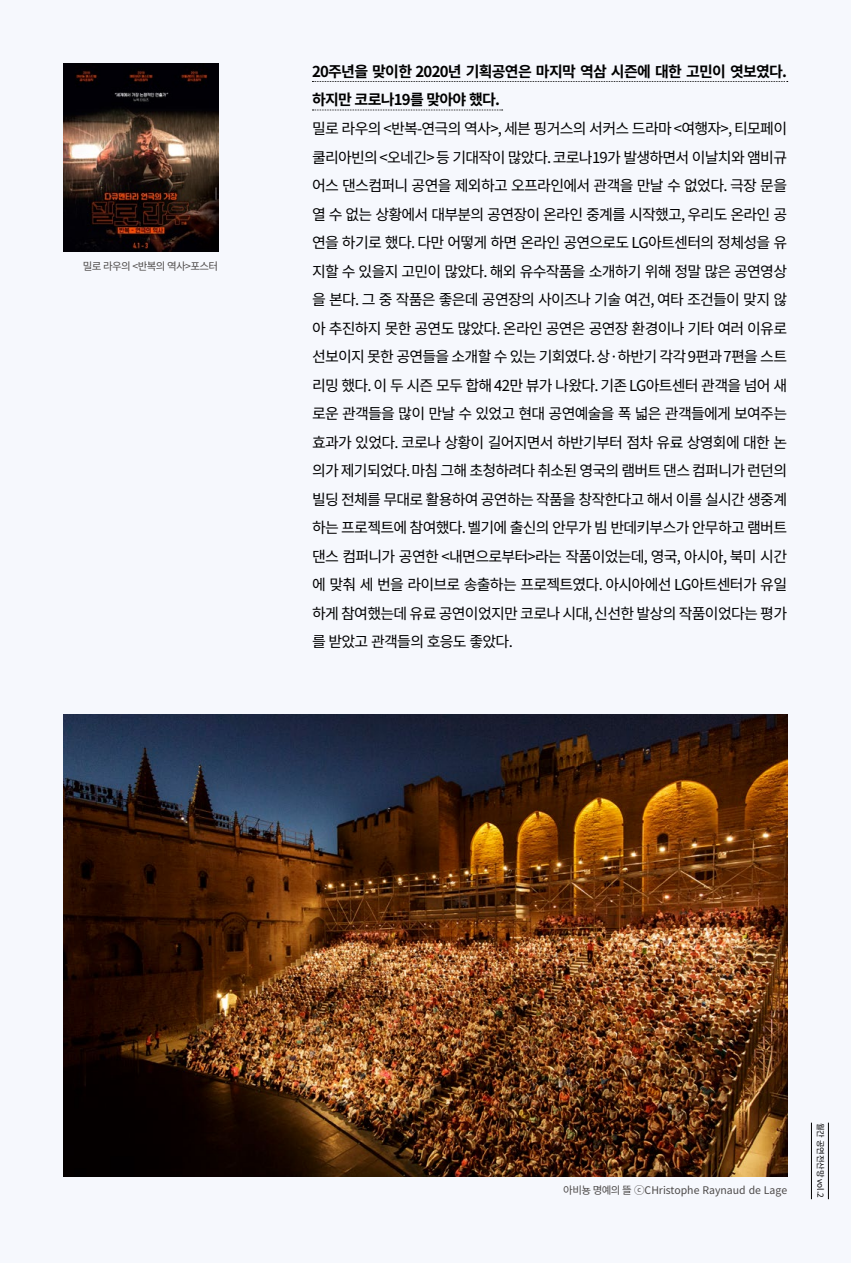
<style>
.page{position:relative;width:851px;height:1263px;background:#fff}
.page>*{position:absolute;margin:0;border:0;box-sizing:border-box;transform-origin:0 0}
.t1{font:15px/28.5px "Noto Sans CJ Kkr";letter-spacing:-.05em;color:#000;text-align:justify}
.t2{font:700 15px/28.5px "Noto Sans CJ Kkr";letter-spacing:-.05em;color:#000}
.t3{font:10.5px "Noto Sans CJ Kkr";letter-spacing:-.005em;color:#4c4948}
.t4{font:10.5px "Noto Sans CJ Kkr";letter-spacing:-.06em;color:#4c4948}
.t5{font:8.25px "Noto Sans CJ Kkr";letter-spacing:-.025em;color:#000}
</style>
<div class="page">
<div style="left:0;top:0;width:850px;height:1263px;background:#f6f8fd"></div>
<svg style="left:312px;top:81px;width:475px;height:1px"></svg>
<svg style="left:312px;top:110px;width:190px;height:1px"></svg>
<img style="left:64px;top:714px;width:723px;height:462px">
<img style="left:64px;top:64px;width:154px;height:188px">
<hr style="left:828px;top:1123px;width:1px;height:76px;background:#000">
<hr style="left:811px;top:1123px;width:1px;height:76px;background:#000">
<p class="t4" style="left:83px;top:260px;width:137px">밀로 라우의 &lt;반복의 역사&gt;포스터</p>
<p class="t2" style="left:312px;top:58px;width:476px">20주년을 맞이한 2020년 기획공연은 마지막 역삼 시즌에 대한 고민이 엿보였다. 하지만 코로나19를 맞아야 했다.</p>
<p class="t1" style="left:312px;top:115px;width:476px">밀로 라우의 &lt;반복-연극의 역사&gt;, 세븐 핑거스의 서커스 드라마 &lt;여행자&gt;, 티모페이 쿨리아빈의 &lt;오네긴&gt; 등 기대작이 많았다. 코로나19가 발생하면서 이날치와 앰비규 어스 댄스컴퍼니 공연을 제외하고 오프라인에서 관객을 만날 수 없었다. 극장 문을 열 수 없는 상황에서 대부분의 공연장이 온라인 중계를 시작했고, 우리도 온라인 공 연을 하기로 했다. 다만 어떻게 하면 온라인 공연으로도 LG아트센터의 정체성을 유 지할 수 있을지 고민이 많았다. 해외 유수작품을 소개하기 위해 정말 많은 공연영상 을 본다. 그 중 작품은 좋은데 공연장의 사이즈나 기술 여건, 여타 조건들이 맞지 않 아 추진하지 못한 공연도 많았다. 온라인 공연은 공연장 환경이나 기타 여러 이유로 선보이지 못한 공연들을 소개할 수 있는 기회였다. 상·하반기 각각 9편과 7편을 스트 리밍 했다. 이 두 시즌 모두 합해 42만 뷰가 나왔다. 기존 LG아트센터 관객을 넘어 새 로운 관객들을 많이 만날 수 있었고 현대 공연예술을 폭 넓은 관객들에게 보여주는 효과가 있었다. 코로나 상황이 길어지면서 하반기부터 점차 유료 상영회에 대한 논 의가 제기되었다. 마침 그해 초청하려다 취소된 영국의 램버트 댄스 컴퍼니가 런던의 빌딩 전체를 무대로 활용하여 공연하는 작품을 창작한다고 해서 이를 실시간 생중계 하는 프로젝트에 참여했다. 벨기에 출신의 안무가 빔 반데키부스가 안무하고 램버트 댄스 컴퍼니가 공연한 &lt;내면으로부터&gt;라는 작품이었는데, 영국, 아시아, 북미 시간 에 맞춰 세 번을 라이브로 송출하는 프로젝트였다. 아시아에선 LG아트센터가 유일 하게 참여했는데 유료 공연이었지만 코로나 시대, 신선한 발상의 작품이었다는 평가 를 받았고 관객들의 호응도 좋았다.</p>
<p class="t3" style="left:563px;top:1184px;width:225px">아비뇽 명예의 뜰 ⓒCHristophe Raynaud de Lage</p>
<p class="t5" style="left:824px;top:1123px;width:76px;rotate:90deg">월간 공연전산망 vol.2</p>
</div>
